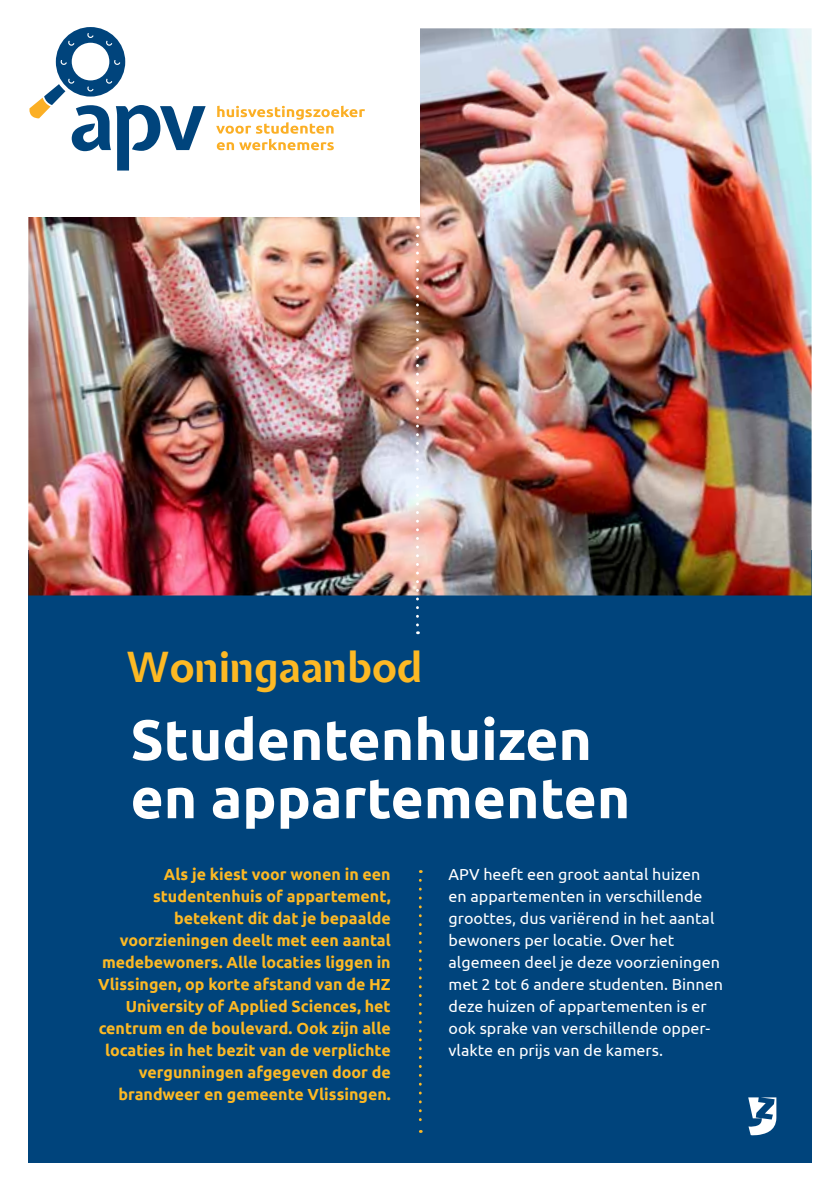
<style>
.page{position:relative;width:840px;height:1191px;background:#fff}
.page>*{position:absolute;margin:0;border:0;box-sizing:border-box;transform-origin:0 0}
.t1{font:700 56.8px/58.2px "Ubuntu";color:#fff}
.t2{font:700 41.2px "Expletus Sans";color:#fdb924}
.t3{font:700 16px/22px "Ubuntu";color:#fdb924;text-align:right}
.t4{font:16px/22px "Ubuntu";color:#fff}
</style>
<div class="page">
<div style="left:28px;top:550px;width:783px;height:612px;background:#00447c"></div>
<svg style="left:418px;top:880px;width:3px;height:252px"></svg>
<img style="left:28px;top:28px;width:783px;height:567px">
<div style="left:1px;top:4px;width:418px;height:213px;background:#fff"></div>
<svg style="left:216px;top:106px;width:149px;height:44px"></svg>
<svg style="left:29px;top:27px;width:176px;height:143px"></svg>
<svg style="left:416px;top:236px;width:2px;height:398px"></svg>
<svg style="left:748px;top:1097px;width:28px;height:38px"></svg>
<h2 class="t2" style="left:126px;top:645px;width:298px">Woningaanbod</h2>
<h1 class="t1" style="left:130px;top:710px;width:501px">Studentenhuizen en appartementen</h1>
<p class="t3" style="left:98px;top:863px;width:294px">Als je kiest voor wonen in een studentenhuis of appartement, betekent dit dat je bepaalde voorzieningen deelt met een aantal medebewoners. Alle locaties liggen in Vlissingen, op korte afstand van de HZ University of Applied Sciences, het centrum en de boulevard. Ook zijn alle locaties in het bezit van de verplichte vergunningen afgegeven door de brandweer en gemeente Vlissingen.</p>
<p class="t4" style="left:448px;top:863px;width:276px">APV heeft een groot aantal huizen<br>en appartementen in verschillende groottes, dus variërend in het aantal bewoners per locatie. Over het algemeen deel je deze voorzieningen met 2 tot 6 andere studenten. Binnen deze huizen of appartementen is er ook sprake van verschillende opper&shy;vlakte en prijs van de kamers.</p>
</div>
